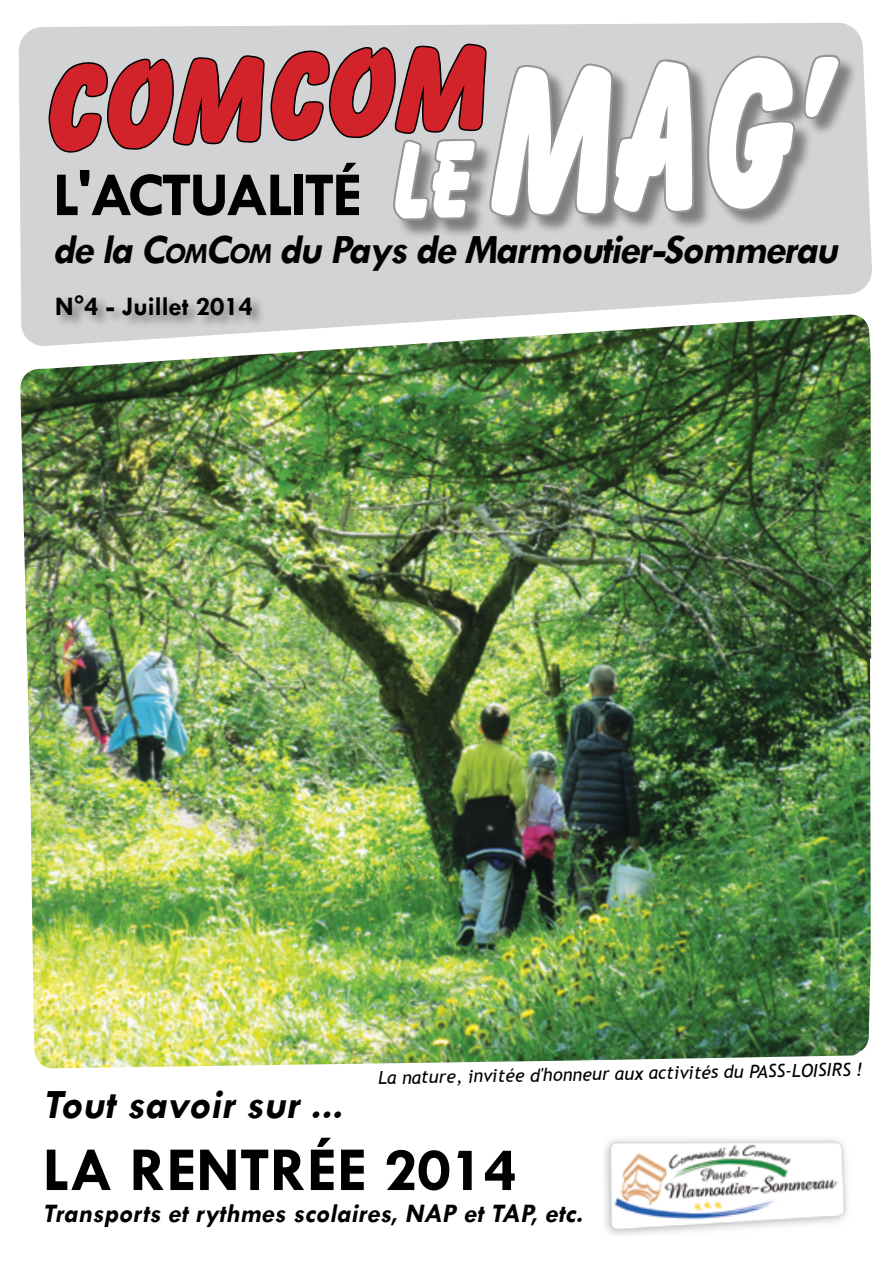
<style>
.page{position:relative;width:893px;height:1263px;background:#fff}
.page>*{position:absolute;margin:0;border:0;box-sizing:border-box;transform-origin:0 0}
.t1{font:210px "Bazooka";color:#fff;scale:.77 1}
.t2{font:120px "Bazooka";color:#d2232a}
.t3{font:700 63px "Tw Cen";color:#000}
.t4{font:700 63px "Tw Cen";letter-spacing:-.04em;color:#000}
.t5{font:italic 700 42px "Tw Cen";color:#000}
.t6{font:italic 700 27px "Tw Cen";color:#000}
.t7{font:700 27px "Tw Cen";color:#000}
.t8{font:italic 18px "Trebuchet MS";color:#000}
.s1{font-size:108px}
.s2{font-style:inherit}
.s3{font-size:29.4px}
</style>
<div class="page">
<svg style="left:19px;top:23px;width:853px;height:292px;background:#d7d9da"></svg>
<img style="left:604px;top:1139px;width:244px;height:96px">
<div style="left:396px;top:57px;width:463px;height:183px;background:#000;opacity:.4"></div>
<svg style="left:47px;top:23px;width:650px;height:292px;background:#bcbdbe"></svg>
<svg style="left:705px;top:53px;width:137px;height:262px;background:#b8babb"></svg>
<div style="left:55px;top:294px;width:211px;height:35px;background:#000;opacity:.4"></div>
<img style="left:20px;top:315px;width:851px;height:753px">
<h2 class="t2" style="left:45px;top:44px;width:446px;rotate:-3deg">COMCOM</h2>
<h1 class="t1" style="left:389px;top:31px;width:570px;rotate:-2deg"><span class="s1">Le</span> Mag'</h1>
<h3 class="t4" style="left:53px;top:157px;width:311px">L'ACTUALITÉ</h3>
<p class="t5" style="left:53px;top:225px;width:795px">dela <span class="s2">C</span><span class="s3">OM</span><span class="s2">C</span><span class="s3">OM</span> du PaysdeMarmoutier-Sommerau</p>
<p class="t7" style="left:55px;top:290px;width:199px">N°4 - JUILLET 2014</p>
<p class="t8" style="left:378px;top:1067px;width:487px;rotate:-1deg">La nature, invitée d'honneur aux activités du PASS-LOISIRS !</p>
<p class="t5" style="left:43px;top:1079px;width:310px">Tout savoir sur ...</p>
<h3 class="t3" style="left:43px;top:1132px;width:477px">LA RENTRÉE 2014</h3>
<p class="t6" style="left:43px;top:1198px;width:547px">Transports et rythmes scolaires, NAP et TAP, etc.</p>
</div>
